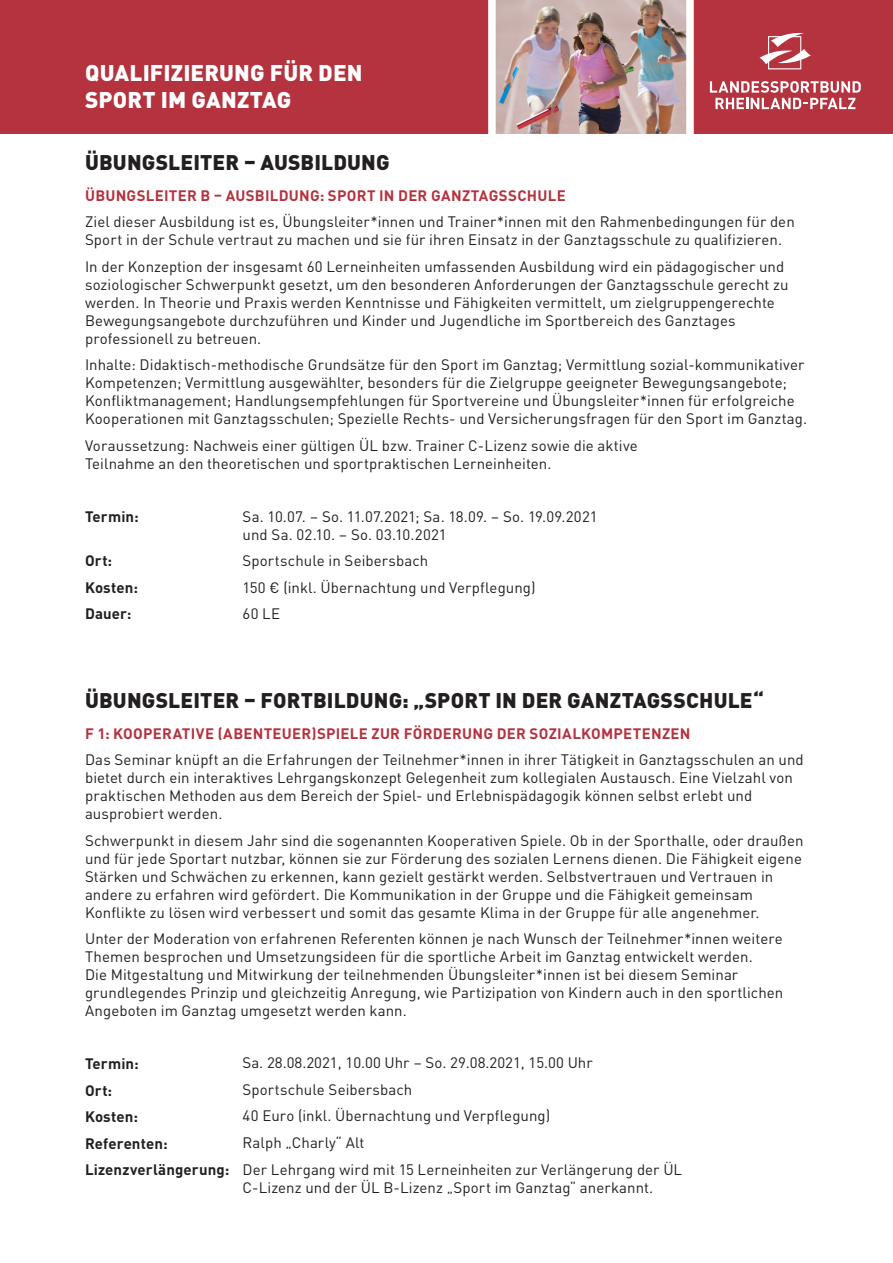
<style>
.page{position:relative;width:893px;height:1263px;background:#fff}
.page>*{position:absolute;margin:0;border:0;box-sizing:border-box;transform-origin:0 0}
.t1{font:900 22.5px/27px "DINOT";letter-spacing:.005em;color:#fff}
.t2{font:900 21px "DINOT";letter-spacing:.005em;color:#231f20}
.t3{font:15px/18px "DINOT";letter-spacing:.005em;color:#231f20}
.t4{font:700 15px "DINOT";letter-spacing:.015em;color:#b5323f}
.t5{font:700 15px "DINOT";letter-spacing:.005em;color:#231f20}
.s1{font-weight:700}
</style>
<div class="page">
<div style="left:0;top:0;width:893px;height:134px;background:#b5323f"></div>
<img style="left:488px;top:0;width:206px;height:134px">
<svg style="left:710px;top:81px;width:151px;height:28px"></svg>
<svg style="left:759px;top:33px;width:52px;height:36px"></svg>
<p class="t1" style="left:85px;top:57px;width:279px">QUALIFIZIERUNG FÜR DEN<br>SPORT IM GANZTAG</p>
<p class="t2" style="left:85px;top:146px;width:306px">ÜBUNGSLEITER – AUSBILDUNG</p>
<p class="t4" style="left:85px;top:184px;width:482px">ÜBUNGSLEITER B – AUSBILDUNG: SPORT IN DER GANZTAGSSCHULE</p>
<p class="t3" style="left:85px;top:212px;width:711px">Ziel dieser Ausbildung ist es, Übungsleiter*innen und Trainer*innen mit den Rahmenbedingungen für den<br>Sport in der Schule vertraut zu machen und sie für ihren Einsatz in der Ganztagsschule zu qualifizieren.</p>
<p class="t3" style="left:85px;top:256px;width:705px">In der Konzeption der insgesamt 60 Lerneinheiten umfassenden Ausbildung wird ein pädagogischer und soziologischer Schwerpunkt gesetzt, um den besonderen Anforderungen der Ganztagsschule gerecht zu werden. In Theorie und Praxis werden Kenntnisse und Fähigkeiten vermittelt, um zielgruppengerechte Bewegungsangebote durchzuführen und Kinder und Jugendliche im Sportbereich des Ganztages professionell zu betreuen.</p>
<p class="t3" style="left:85px;top:355px;width:724px">Inhalte: Didaktisch-methodische Grundsätze für den Sport im Ganztag; Vermittlung sozial-kommunikativer Kompetenzen; Vermittlung ausgewählter, besonders für die Zielgruppe geeigneter Bewegungsangebote; Konfliktmanagement; Handlungsempfehlungen für Sportvereine und Übungsleiter*innen für erfolgreiche Kooperationen mit Ganztagsschulen; Spezielle Rechts- und Versicherungsfragen für den Sport im Ganztag.</p>
<p class="t3" style="left:85px;top:435px;width:554px">Voraussetzung: Nachweis einer gültigen ÜL bzw. Trainer C-Lizenz sowie die aktive<br>Teilnahme an den theoretischen und sportpraktischen Lerneinheiten.</p>
<p class="t5" style="left:85px;top:505px;width:55px">Termin:</p>
<p class="t3" style="left:243px;top:506px;width:357px">Sa. 10.07. – So. 11.07.2021; Sa. 18.09. – So. 19.09.2021 und Sa. 02.10. – So. 03.10.2021</p>
<p class="t5" style="left:85px;top:549px;width:29px">Ort:</p>
<p class="t3" style="left:243px;top:551px;width:187px">Sportschule in Seibersbach</p>
<p class="t5" style="left:85px;top:576px;width:54px">Kosten:</p>
<p class="t3" style="left:243px;top:577px;width:294px">150 € (inkl. Übernachtung und Verpflegung)</p>
<p class="t5" style="left:85px;top:602px;width:48px">Dauer:</p>
<p class="t3" style="left:243px;top:604px;width:39px">60 LE</p>
<p class="t2" style="left:85px;top:683px;width:680px">ÜBUNGSLEITER – FORTBILDUNG: „SPORT IN DER GANZTAGSSCHULE“</p>
<p class="t4" style="left:85px;top:721px;width:607px">F 1: KOOPERATIVE (ABENTEUER)SPIELE ZUR FÖRDERUNG DER SOZIALKOMPETENZEN</p>
<p class="t3" style="left:85px;top:749px;width:720px">Das Seminar knüpft an die Erfahrungen der Teilnehmer*innen in ihrer Tätigkeit in Ganztagsschulen an und bietet durch ein interaktives Lehrgangskonzept Gelegenheit zum kollegialen Austausch. Eine Vielzahl von praktischen Methoden aus dem Bereich der Spiel- und Erlebnispädagogik können selbst erlebt und ausprobiert werden.</p>
<p class="t3" style="left:85px;top:830px;width:720px">Schwerpunkt in diesem Jahr sind die sogenannten Kooperativen Spiele. Ob in der Sporthalle, oder draußen und für jede Sportart nutzbar, können sie zur Förderung des sozialen Lernens dienen. Die Fähigkeit eigene Stärken und Schwächen zu erkennen, kann gezielt gestärkt werden. Selbstvertrauen und Vertrauen in andere zu erfahren wird gefördert. Die Kommunikation in der Gruppe und die Fähigkeit gemeinsam Konflikte zu lösen wird verbessert und somit das gesamte Klima in der Gruppe für alle angenehmer.</p>
<p class="t3" style="left:85px;top:928px;width:700px">Unter der Moderation von erfahrenen Referenten können je nach Wunsch der Teilnehmer*innen weitere Themen besprochen und Umsetzungsideen für die sportliche Arbeit im Ganztag entwickelt werden.<br>Die Mitgestaltung und Mitwirkung der teilnehmenden Übungsleiter*innen ist bei diesem Seminar grundlegendes Prinzip und gleichzeitig Anregung, wie Partizipation von Kindern auch in den sportlichen Angeboten im Ganztag umgesetzt werden kann.</p>
<p class="t5" style="left:85px;top:1052px;width:55px">Termin:</p>
<p class="t5" style="left:85px;top:1078px;width:29px">Ort:</p>
<p class="t5" style="left:85px;top:1105px;width:54px">Kosten:</p>
<p class="t5" style="left:85px;top:1131px;width:84px">Referenten:</p>
<p class="t3" style="left:243px;top:1048px;width:352px;line-height:27.2px">Sa. 28.08.2021, 10.00 Uhr – So. 29.08.2021, 15.00 Uhr<br>Sportschule Seibersbach</p>
<p class="t3" style="left:243px;top:1100px;width:309px;line-height:27.2px">40 Euro (inkl. Übernachtung und Verpflegung)<br>Ralph „Charly“ Alt</p>
<p class="t3" style="left:243px;top:1159px;width:441px;text-indent:-158px"><span class="s1">Lizenzverlängerung:</span> Der Lehrgang wird mit 15 Lerneinheiten zur Verlängerung der ÜL<br>C-Lizenz und der ÜL B-Lizenz „Sport im Ganztag“ anerkannt.</p>
</div>
